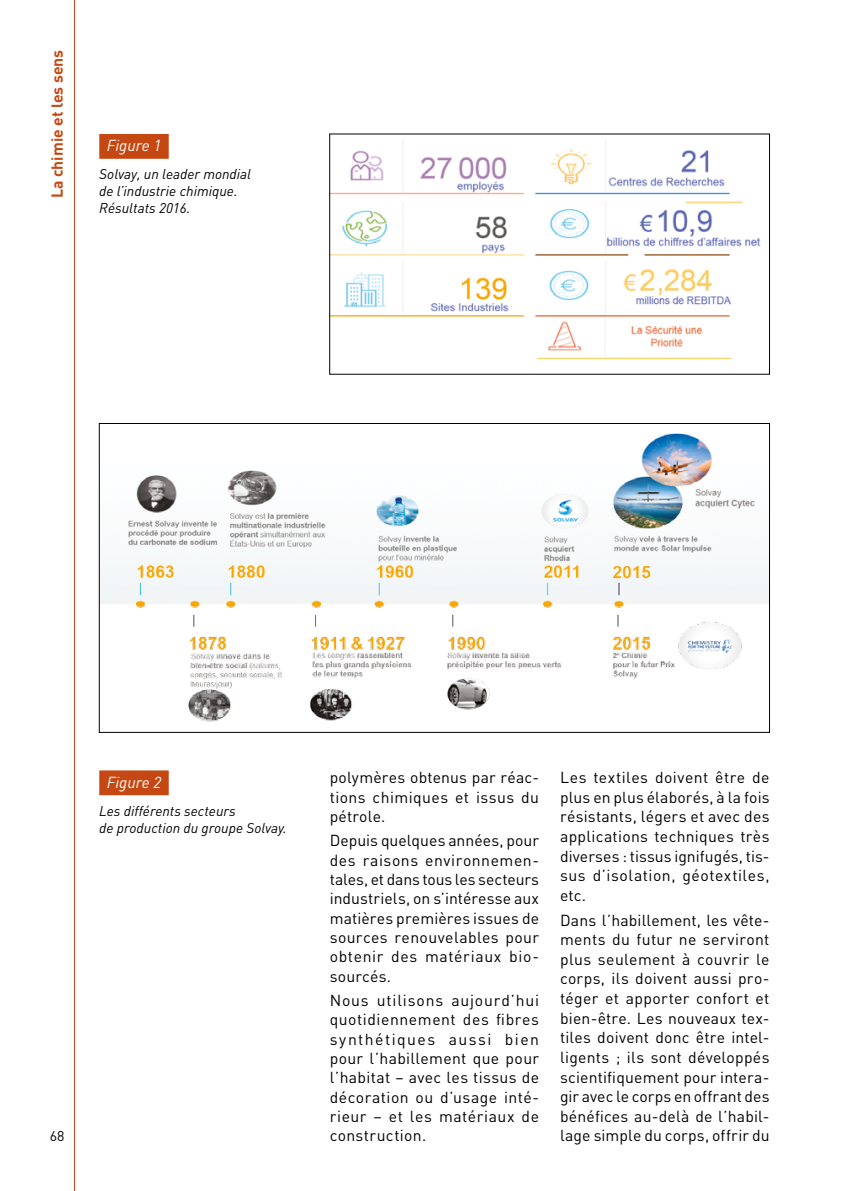
<style>
.page{position:relative;width:844px;height:1191px;background:#fff}
.page>*{position:absolute;margin:0;border:0;box-sizing:border-box;transform-origin:0 0}
._04-Texte_courant{font:15.75px/19.6px "DIN";letter-spacing:.025em;color:#000;text-align:justify}
.t1{font:700 15.75px "DIN";color:#c54812}
._05_legende_numero{font:italic 15.75px "DIN";color:#fff}
._05-legendes{font:italic 14px/16.8px "DIN";color:#000}
.t2{font:14px "DIN";color:#000}
</style>
<div class="page">
<svg style="left:74px;top:0;width:1px;height:1191px"></svg>
<div style="left:99px;top:134px;width:70px;height:25px;background:#c54812"></div>
<div style="left:99px;top:770px;width:70px;height:25px;background:#c54812"></div>
<img style="left:331px;top:139px;width:430px;height:219px">
<img style="left:101px;top:433px;width:666px;height:288px">
<p class="t1" style="left:47px;top:198px;width:150px;rotate:-90deg">La chimie et les sens</p>
<p class="_05_legende_numero" style="left:107px;top:136px;width:56px">Figure 1</p>
<p class="_05-legendes" style="left:99px;top:166px;width:153px">Solvay, un leader mondial de l’industrie chimique.</p>
<p class="_05-legendes" style="left:99px;top:199px;width:93px">Résultats 2016.</p>
<p class="_05_legende_numero" style="left:107px;top:772px;width:56px">Figure 2</p>
<p class="_05-legendes" style="left:99px;top:802px;width:189px">Les différents secteurs<br>de production du groupe Solvay.</p>
<p class="t2" style="left:50px;top:1127px;width:16px">68</p>
<p class="_04-Texte_courant" style="left:329px;top:767px;width:211px">polymères obtenus par réac&shy;tions chimiques et issus du pétrole.</p>
<p class="_04-Texte_courant" style="left:329px;top:830px;width:211px">Depuis quelques années, pour des raisons environnemen&shy;tales, et dans tous les secteurs industriels, on s’intéresse aux matières premières issues de sources renouvelables pour obtenir des matériaux bio&shy;sourcés.</p>
<p class="_04-Texte_courant" style="left:329px;top:990px;width:211px">Nous utilisons aujourd’hui quotidiennement des fibres synthétiques aussi bien pour l’habillement que pour l’habitat – avec les tissus de décoration ou d’usage inté&shy;rieur – et les matériaux de construction.</p>
<p class="_04-Texte_courant" style="left:560px;top:767px;width:211px">Les textiles doivent être de plus en plus élaborés, à la fois résistants, légers et avec des applications techniques très diverses : tissus ignifugés, tis&shy;sus d’isolation, géotextiles, etc.</p>
<p class="_04-Texte_courant" style="left:560px;top:909px;width:211px">Dans l’habillement, les vête&shy;ments du futur ne serviront plus seulement à couvrir le corps, ils doivent aussi pro&shy;téger et apporter confort et bien-être. Les nouveaux tex&shy;tiles doivent donc être intel&shy;ligents ; ils sont développés scientifiquement pour intera&shy;gir avec le corps en offrant des bénéfices au-delà de l’habil&shy;lage simple du corps, offrir du</p>
</div>
